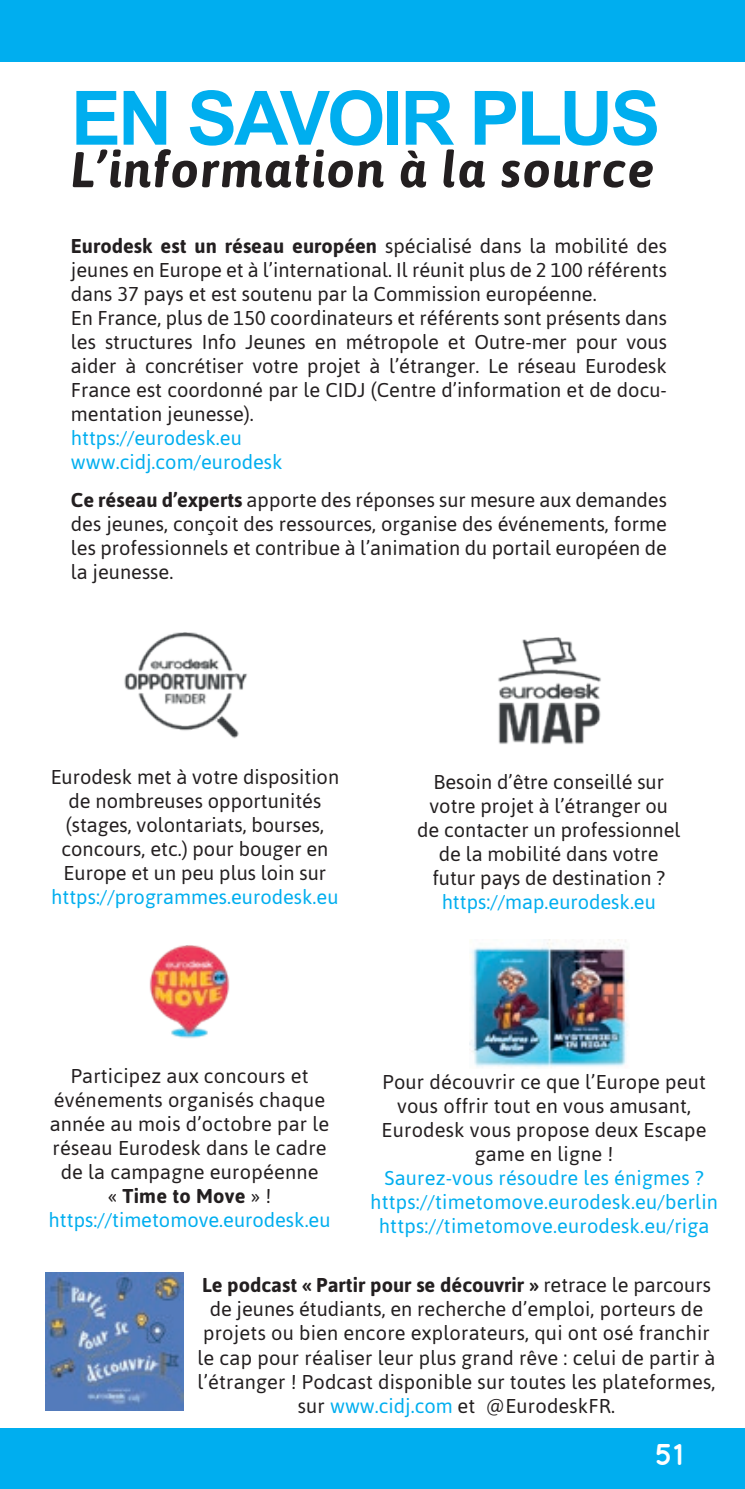
<style>
.page{position:relative;width:745px;height:1489px;background:#fff}
.page>*{position:absolute;margin:0;border:0;box-sizing:border-box;transform-origin:0 0}
.t1{font:700 75px "Arial";letter-spacing:-.04em;color:#00aeef}
.t2{font:italic 700 50px "Asap";letter-spacing:.03em;color:#231f20}
.t3{font:700 30px "Quicksand";color:#fff}
.t4{font:20px/24px "Asap";color:#231f20;text-align:center}
.t5{font:20px/24px "Asap";letter-spacing:.01em;color:#00aeef}
.s1{font-weight:700}
.s2{color:#00aeef}
</style>
<div class="page">
<div style="left:0;top:1427px;width:744px;height:61px;background:#00aeef"></div>
<div style="left:0;top:0;width:744px;height:61px;background:#00aeef"></div>
<img style="left:498px;top:637px;width:103px;height:107px">
<img style="left:124px;top:632px;width:124px;height:106px">
<img style="left:149px;top:945px;width:81px;height:94px">
<img style="left:469px;top:939px;width:159px;height:128px">
<img style="left:45px;top:1272px;width:139px;height:138px">
<h1 class="t1" style="left:71px;top:65px;width:590px">EN SAVOIR PLUS</h1>
<h2 class="t2" style="left:71px;top:136px;width:585px">L’information à la source</h2>
<p class="t4" style="left:71px;top:233px;width:597px;text-align:left"><span class="s1">Eurodesk est un réseau européen</span> spécialisé dans la mobilité des jeunes en Europe et à l’international. Il réunit plus de 2 100 référents dans 37 pays et est soutenu par la Commission européenne.<br>En France, plus de 150 coordinateurs et référents sont présents dans les structures Info Jeunes en métropole et Outre-mer pour vous aider à concrétiser votre projet à l’étranger. Le réseau Eurodesk France est coordonné par le CIDJ (Centre d’information et de docu&shy;mentation jeunesse).</p>
<p class="t5" style="left:71px;top:425px;width:213px">https://eurodesk.eu www.cidj.com/eurodesk</p>
<p class="t4" style="left:71px;top:487px;width:597px;text-align:justify"><span class="s1">Ce réseau d’experts</span> apporte des réponses sur mesure aux demandes des jeunes, conçoit des ressources, organise des événements, forme les professionnels et contribue à l’animation du portail européen de la jeunesse.</p>
<p class="t4" style="left:51px;top:764px;width:290px">Eurodesk met à votre disposition de nombreuses opportunités (stages, volontariats, bourses, concours, etc.) pour bouger en<br>Europe et un peu plus loin sur</p>
<p class="t5" style="left:51px;top:884px;width:288px">https://programmes.eurodesk.eu</p>
<p class="t4" style="left:417px;top:769px;width:265px">Besoin d’être conseillé sur votre projet à l’étranger ou de contacter un professionnel de la mobilité dans votre futur pays de destination ?</p>
<p class="t5" style="left:441px;top:889px;width:215px">https://map.eurodesk.eu</p>
<p class="t4" style="left:49px;top:1062px;width:283px">Participez aux concours et événements organisés chaque année au mois d’octobre par le réseau Eurodesk dans le cadre de la campagne européenne<br>« <span class="s1">Time to Move</span> » ! <span class="s2">https://timetomove.eurodesk.eu</span></p>
<p class="t4" style="left:381px;top:1069px;width:326px">Pour découvrir ce que l’Europe peut vous offrir tout en vous amusant,<br>Eurodesk vous propose deux Escape game en ligne !</p>
<p class="t5" style="left:370px;top:1165px;width:349px;text-align:center">Saurez-vous résoudre les énigmes ? https://timetomove.eurodesk.eu/berlin https://timetomove.eurodesk.eu/riga</p>
<p class="t4" style="left:197px;top:1272px;width:519px"><span class="s1">Le podcast « Partir pour se découvrir »</span> retrace le parcours de jeunes étudiants, en recherche d’emploi, porteurs de projets ou bien encore explorateurs, qui ont osé franchir le cap pour réaliser leur plus grand rêve : celui de partir à l’étranger ! Podcast disponible sur toutes les plateformes, sur <span class="s2">www.cidj.com</span> et @EurodeskFR.</p>
<h3 class="t3" style="left:654px;top:1436px;width:30px">51</h3>
<h3 class="t3" style="left:654px;top:1424px;width:30px">51</h3>
</div>
